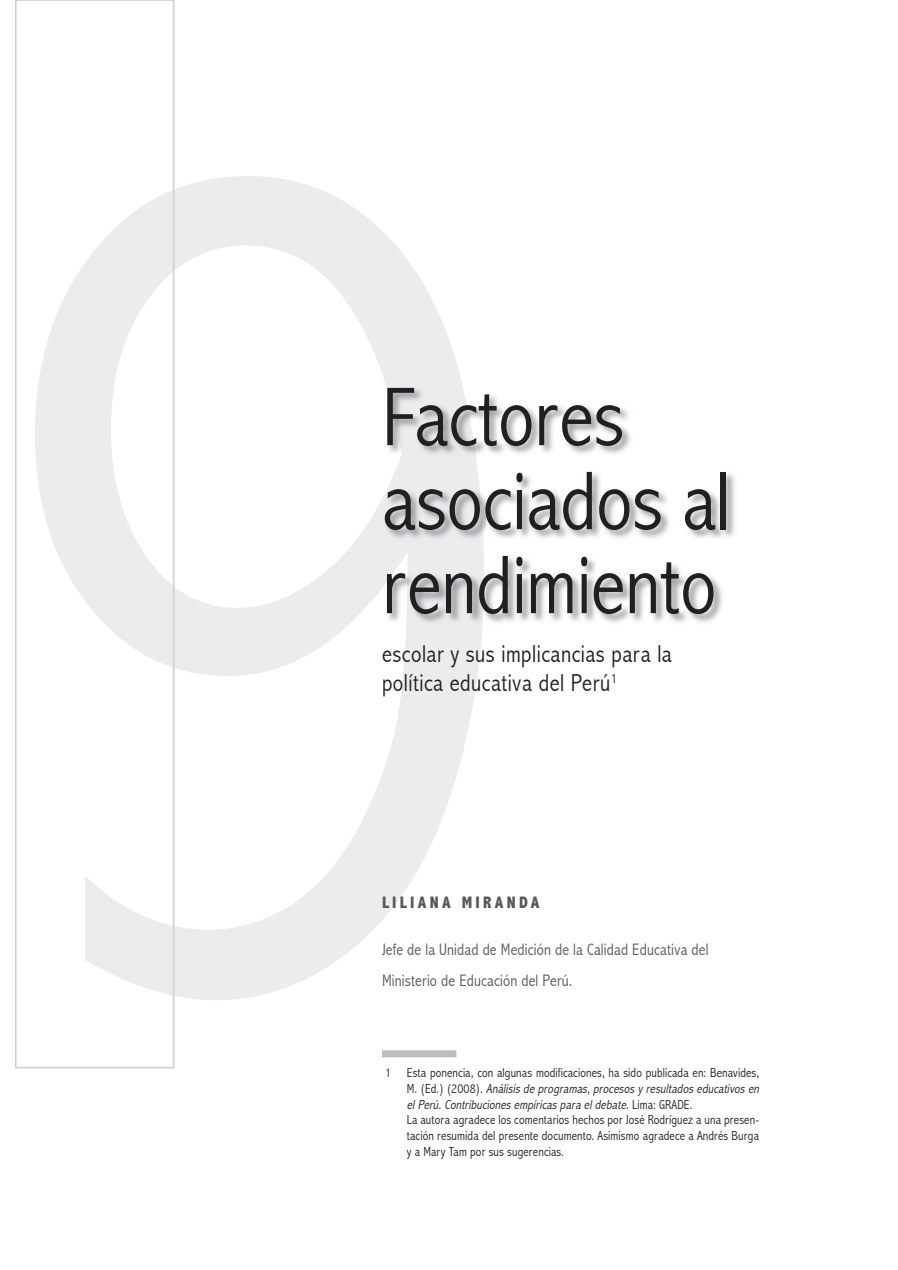
<style>
.page{position:relative;width:898px;height:1270px;background:#fff}
.page>*{position:absolute;margin:0;border:0;box-sizing:border-box;transform-origin:0 0}
.t1{font:300 condensed 84px/84px "Abadi";color:#231f20}
.t2{font:300 condensed 24.5px/29.4px "Abadi";letter-spacing:.02em;color:#231f20}
.t3{font:300 condensed 16.62px/31.5px "Abadi";letter-spacing:.01em;color:#57585a}
.t4{font:800 condensed 16.62px "Abadi";letter-spacing:.2em;color:#57585a}
.t5{font:300 condensed 13.12px/15.8px "Abadi";letter-spacing:.01em;color:#231f20}
.s1{font-style:italic}
</style>
<div class="page">
<img style="left:484px;top:396px;width:251px;height:227px">
<img style="left:383px;top:386px;width:101px;height:239px">
<div style="left:382px;top:1050px;width:74px;height:7px;background:#bcbdc0"></div>
<div style="left:15px;top:0;width:159px;height:1069px;border:2px solid #d1d2d4"></div>
<h1 class="t1" style="left:382px;top:378px;width:350px">Factores asociados al rendimiento</h1>
<h2 class="t2" style="left:382px;top:640px;width:291px">escolar y sus implicancias para la política educativa del Perú<sup>1</sup></h2>
<p class="t4" style="left:382px;top:894px;width:159px">LILIANA MIRANDA</p>
<p class="t3" style="left:382px;top:934px;width:328px">Jefe de la Unidad de Medición de la Calidad Educativa del<br>Ministerio de Educación del Perú.</p>
<p class="t5" style="left:407px;top:1065px;width:356px;text-indent:-22px">1 Esta ponencia, con algunas modificaciones, ha sido publicada en: Benavides, M . ( E d . ) ( 2 0 0 8 ) . <span class="s1">Análisis de programas, procesos y resultados educativos en elPerú.Contribuciones empíricas para eldebate</span>. L i m a : G R A D E .<br>La autora agradece los comentarios hechos por José Rodríguez a una presen&shy;tación resumida del presente documento. Asimismo agradece a Andrés Burga y a Mary Tam por sus sugerencias.</p>
</div>
